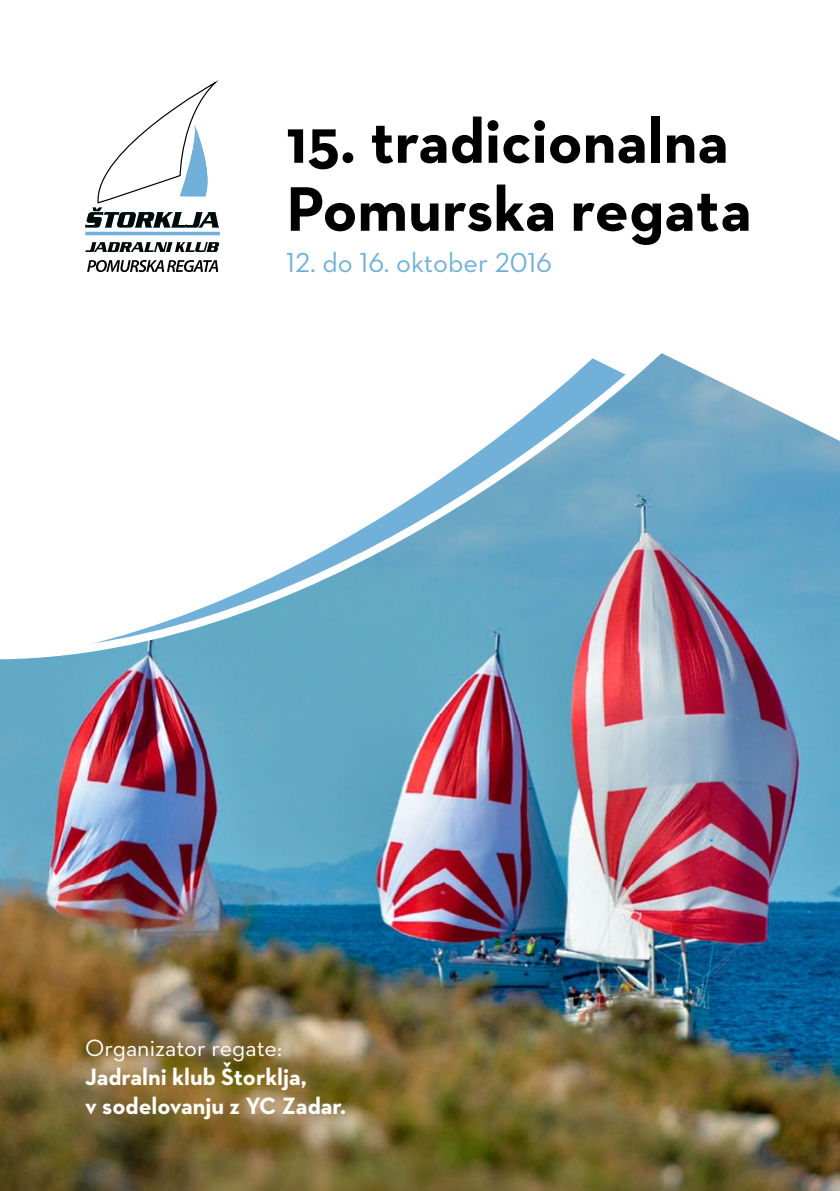
<style>
.page{position:relative;width:840px;height:1191px;background:#fff}
.page>*{position:absolute;margin:0;border:0;box-sizing:border-box;transform-origin:0 0}
.t1{font:700 64px/68px "Neutraface 2 Text";color:#000}
.t2{font:28px "Neutraface 2 Text";color:#71b0d8}
.t3{font:700 24px/28.8px "Neutraface 2 Text";color:#fff}
.t4{font:24px "Neutraface 2 Text";color:#fff}
</style>
<div class="page">
<img style="left:0;top:353px;width:839px;height:838px">
<svg style="left:85px;top:81px;width:134px;height:146px"></svg>
<hr style="left:85px;top:232px;width:135px;height:3px;background:#71b0d8">
<svg style="left:87px;top:260px;width:131px;height:12px"></svg>
<svg style="left:85px;top:242px;width:134px;height:10px"></svg>
<h1 class="t1" style="left:286px;top:106px;width:466px">15. tradicionalna<br>Pomurska regata</h1>
<p class="t2" style="left:286px;top:245px;width:267px">12. do 16. oktober 2016</p>
<p class="t4" style="left:85px;top:1033px;width:198px">Organizator regate:</p>
<p class="t3" style="left:85px;top:1062px;width:262px">Jadralni klub Štorklja,<br>v sodelovanju z YC Zadar.</p>
</div>
